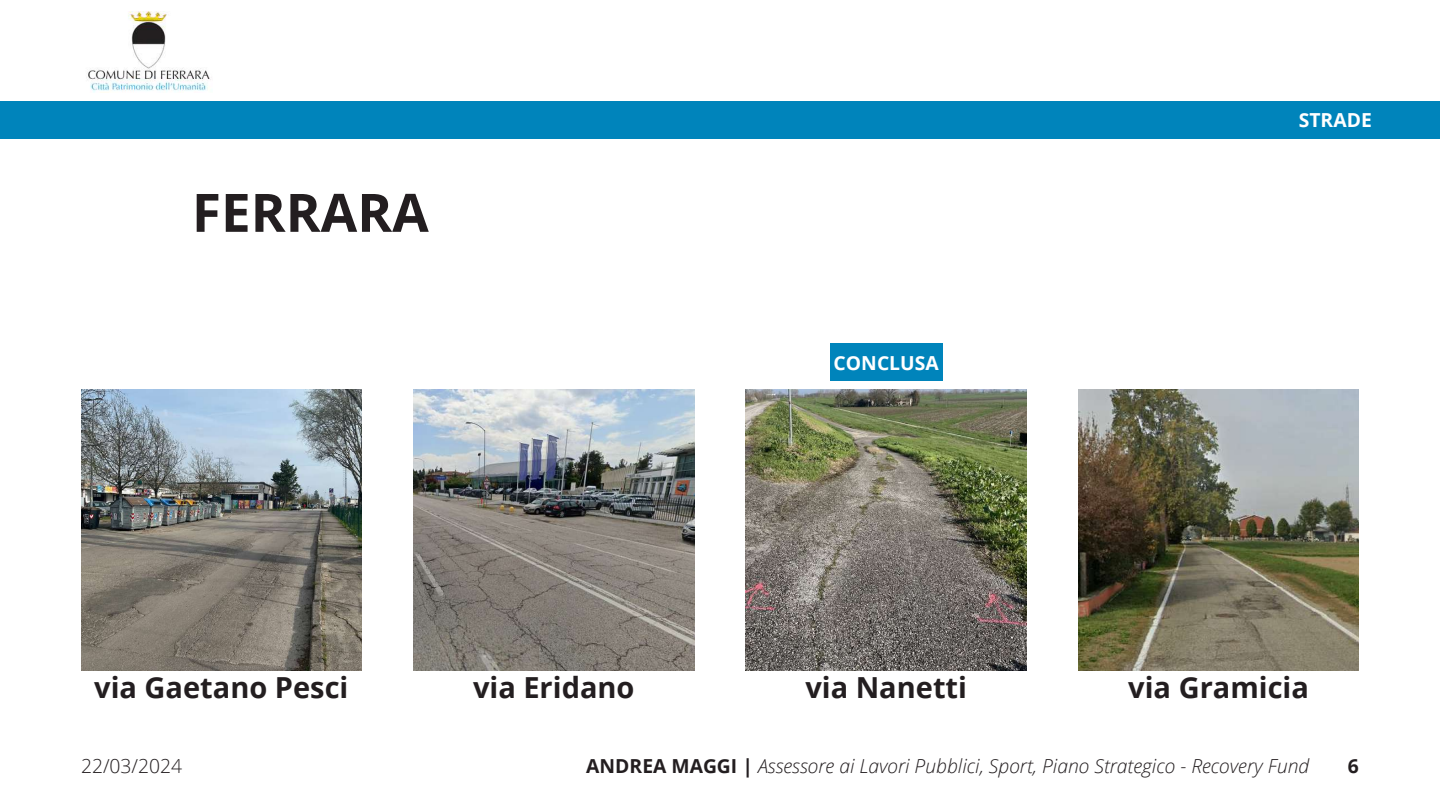
<style>
.page{position:relative;width:1440px;height:810px;background:#fff}
.page>*{position:absolute;margin:0;border:0;box-sizing:border-box;transform-origin:0 0}
.t1{font:700 53px "Open Sans";color:#231e20}
.t2{font:700 29px "Open Sans";color:#231e20}
.t3{font:italic 300 19.3px "Open Sans";color:#231e20}
.t4{font:700 19.3px "Open Sans";color:#fff}
.t5{font:300 19.3px "Open Sans";color:#231e20}
.t6{font:700 19.3px "Open Sans";color:#231e20}
.s1{font-weight:700;font-style:normal}
</style>
<div class="page">
<img style="left:81px;top:390px;width:281px;height:281px">
<img style="left:413px;top:390px;width:281px;height:281px">
<img style="left:746px;top:390px;width:281px;height:281px">
<img style="left:1078px;top:390px;width:281px;height:281px">
<div style="left:830px;top:343px;width:113px;height:38px;background:#0084bb"></div>
<div style="left:0;top:101px;width:1440px;height:38px;background:#0084bb"></div>
<img style="left:86px;top:11px;width:125px;height:82px">
<h1 class="t1" style="left:192px;top:175px;width:238px">FERRARA</h1>
<p class="t4" style="left:834px;top:349px;width:107px">CONCLUSA</p>
<p class="t4" style="left:1299px;top:107px;width:74px">STRADE</p>
<h2 class="t2" style="left:94px;top:667px;width:256px">via Gaetano Pesci</h2>
<p class="t5" style="left:81px;top:753px;width:103px">22/03/2024</p>
<h2 class="t2" style="left:473px;top:667px;width:163px">via Eridano</h2>
<h2 class="t2" style="left:805px;top:667px;width:163px">via Nanetti</h2>
<h2 class="t2" style="left:1128px;top:667px;width:182px">via Gramicia</h2>
<p class="t3" style="left:586px;top:753px;width:724px"><span class="s1">ANDREA MAGGI |</span> Assessore ai Lavori Pubblici, Sport, Piano Strategico - Recovery Fund</p>
<p class="t6" style="left:1348px;top:753px;width:13px">6</p>
</div>
